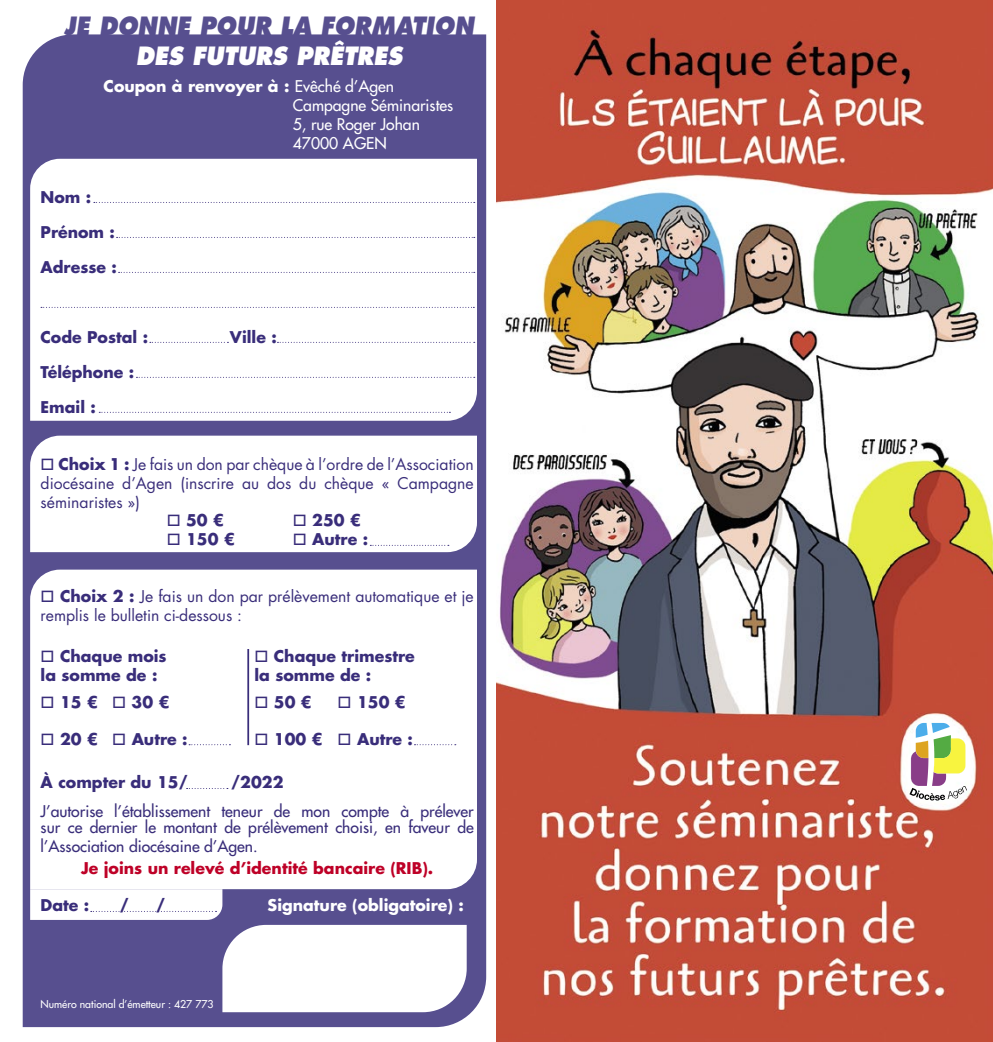
<style>
.page{position:relative;width:993px;height:1042px;background:#fff}
.page>*{position:absolute;margin:0;border:0;box-sizing:border-box;transform-origin:0 0}
.t1{font:italic 800 24.5px "Futura Std";color:#574f8f;scale:.91 1}
.t2{font:italic 800 24.5px "Futura Std";color:#fff;scale:.91 1}
.t3{font:15.75px/18.9px "Futura Std";color:#392d7a;text-align:justify}
.t4{font:700 15.75px/18.9px "Futura Std";color:#392d7a}
.t5{font:500 15.75px/15.8px "Futura Std";color:#392d7a}
.t6{font:500 15.75px/18.9px "Futura Std";color:#fff}
.t7{font:700 15.75px "Futura Std";color:#be0027}
.t8{font:700 15.75px "Futura Std";color:#fff}
.t9{font:500 10.5px "Futura Std";color:#fff}
.s1{font-weight:700}
</style>
<div class="page">
<img style="left:496px;top:0;width:496px;height:1042px">
<svg style="left:909px;top:723px;width:57px;height:77px"></svg>
<div style="left:22px;top:34px;width:465px;height:994px;background:#574f8f"></div>
<svg style="left:30px;top:436px;width:447px;height:116px"></svg>
<svg style="left:30px;top:569px;width:447px;height:320px"></svg>
<svg style="left:30px;top:159px;width:447px;height:262px"></svg>
<svg style="left:94px;top:202px;width:380px;height:1px"></svg>
<svg style="left:117px;top:237px;width:357px;height:1px"></svg>
<svg style="left:119px;top:272px;width:355px;height:1px"></svg>
<svg style="left:41px;top:307px;width:433px;height:1px"></svg>
<svg style="left:150px;top:342px;width:78px;height:1px"></svg>
<svg style="left:277px;top:342px;width:197px;height:1px"></svg>
<svg style="left:136px;top:377px;width:338px;height:1px"></svg>
<svg style="left:99px;top:412px;width:351px;height:1px"></svg>
<svg style="left:370px;top:545px;width:79px;height:1px"></svg>
<svg style="left:414px;top:744px;width:41px;height:1px"></svg>
<svg style="left:189px;top:744px;width:41px;height:1px"></svg>
<svg style="left:186px;top:788px;width:42px;height:1px"></svg>
<svg style="left:30px;top:889px;width:436px;height:123px"></svg>
<hr style="left:247px;top:649px;width:2px;height:96px;background:#392d7a">
<h1 class="t1" style="left:64px;top:10px;width:451px">JE DONNE POUR LA FORMATION</h1>
<h1 class="t2" style="left:136px;top:40px;width:294px">DES FUTURS PRÊTRES</h1>
<p class="t6" style="left:293px;top:77px;width:162px;text-indent:-189px"><span class="s1">Coupon à renvoyer à :</span> Evêché d’Agen<br>Campagne Séminaristes<br>5, rue Roger Johan<br>47000 AGEN</p>
<p class="t4" style="left:41px;top:187px;width:52px">Nom :</p>
<p class="t4" style="left:41px;top:222px;width:76px">Prénom :</p>
<p class="t4" style="left:41px;top:257px;width:78px">Adresse :</p>
<p class="t4" style="left:41px;top:327px;width:109px">Code Postal :</p>
<p class="t4" style="left:230px;top:327px;width:48px">Ville :</p>
<p class="t4" style="left:41px;top:362px;width:95px">Téléphone :</p>
<p class="t4" style="left:41px;top:397px;width:57px">Email :</p>
<p class="t3" style="left:41px;top:455px;width:434px">□ <span class="s1">Choix 1 :</span> Je fais un don par chèque à l’ordre de l’Association diocésaine d’Agen (inscrire au dos du chèque « Campagne séminaristes »)</p>
<p class="t4" style="left:167px;top:511px;width:59px">□ 50 €</p>
<p class="t4" style="left:293px;top:511px;width:70px">□ 250 €</p>
<p class="t4" style="left:167px;top:530px;width:70px">□ 150 €</p>
<p class="t4" style="left:293px;top:530px;width:77px">□ Autre :</p>
<p class="t3" style="left:41px;top:587px;width:434px">□ <span class="s1">Choix 2 :</span> Je fais un don par prélèvement automatique et je remplis le bulletin ci-dessous :</p>
<p class="t4" style="left:41px;top:647px;width:127px">□ Chaque mois la somme de :</p>
<p class="t4" style="left:254px;top:647px;width:162px">□ Chaque trimestre la somme de :</p>
<p class="t4" style="left:41px;top:693px;width:130px">□ 15 € □ 30 €</p>
<p class="t4" style="left:254px;top:693px;width:59px">□ 50 €</p>
<p class="t4" style="left:337px;top:693px;width:70px">□ 150 €</p>
<p class="t4" style="left:41px;top:729px;width:148px">□ 20 € □ Autre :</p>
<p class="t4" style="left:254px;top:729px;width:160px">□ 100 € □ Autre :</p>
<p class="t4" style="left:41px;top:772px;width:149px">À compter du 15/</p>
<p class="t4" style="left:231px;top:772px;width:54px">/2022</p>
<p class="t5" style="left:41px;top:803px;width:434px">J’autorise l’établissement teneur de mon compte à prélever sur ce dernier le montant de prélèvement choisi, en faveur de</p>
<p class="t5" style="left:41px;top:838px;width:218px">l’Association diocésaine d’Agen.</p>
<p class="t7" style="left:81px;top:858px;width:353px">Je joins un relevé d’identité bancaire (RIB).</p>
<p class="t4" style="left:41px;top:895px;width:50px">Date :</p>
<p class="t4" style="left:120px;top:895px;width:11px">/</p>
<p class="t4" style="left:156px;top:895px;width:11px">/</p>
<p class="t8" style="left:267px;top:894px;width:198px">Signature (obligatoire) :</p>
<p class="t9" style="left:41px;top:998px;width:174px">Numéro national d’émetteur : 427 773</p>
</div>
